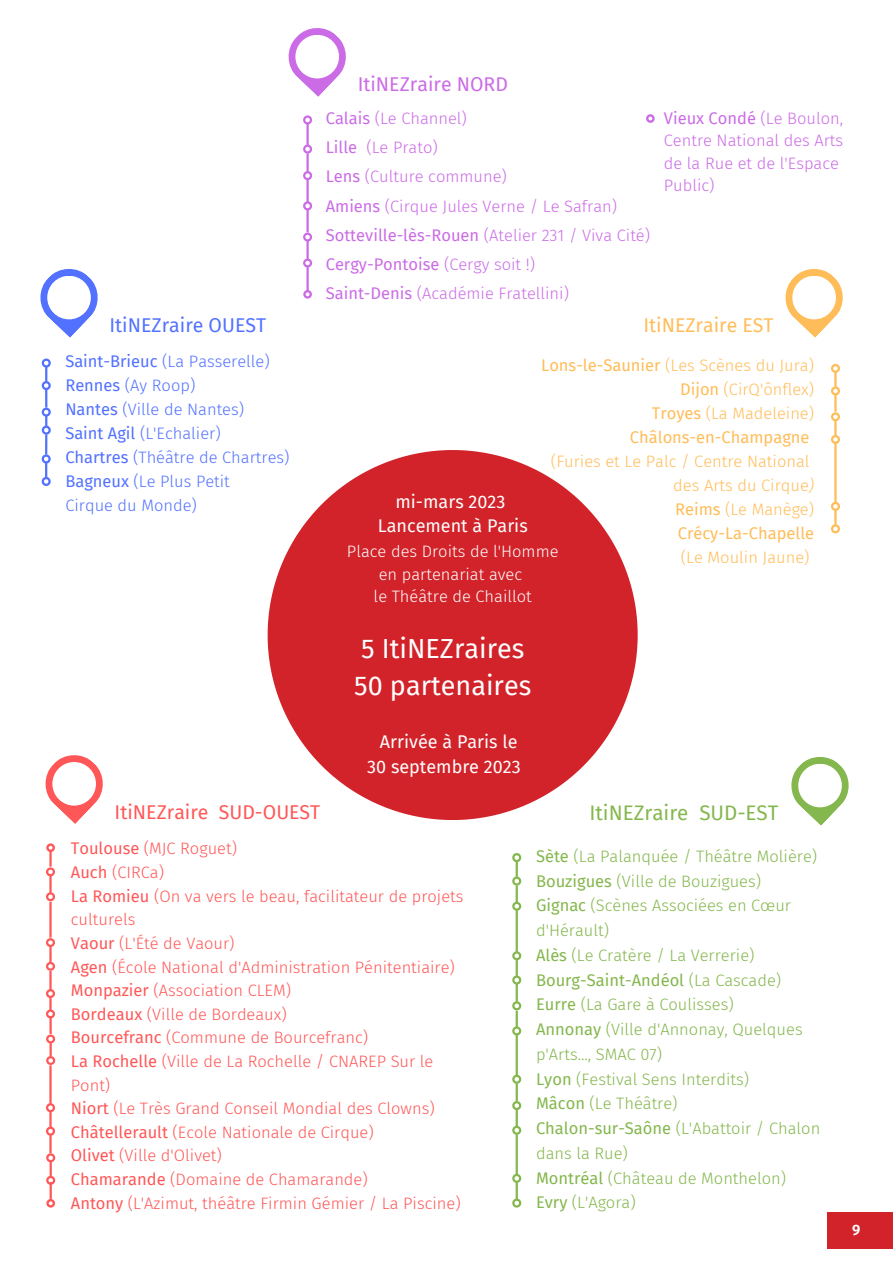
<style>
.page{position:relative;width:893px;height:1264px;background:#fff}
.page>*{position:absolute;margin:0;border:0;box-sizing:border-box;transform-origin:0 0}
.t1{font:27px/37px "Fira Sans";color:#fff}
.t2{font:20.55px "Fira Sans";color:#84b74d}
.t3{font:19.5px "Fira Sans";color:#ff5757}
.t4{font:19.5px "Fira Sans";color:#5271ff}
.t5{font:19.5px "Fira Sans";color:#cb6ce6}
.t6{font:19.5px "Fira Sans";color:#ffbd59}
.t7{font:18px/24.8px "Fira Sans";color:#fff;text-align:center}
.t8{font:300 16.5px/23.5px "Fira Sans";color:#ff5757}
.t9{font:300 16.5px/24.8px "Fira Sans";color:#84b74d}
.t10{font:300 16.5px/29.2px "Fira Sans";color:#cb6ce6}
.t11{font:300 16.5px/24px "Fira Sans";color:#5271ff}
.t12{font:300 16.5px/24px "Fira Sans";color:#ffbd59}
.t13{font:16.5px/24px "Fira Sans";color:#ffbd59;text-align:right}
.t14{font:300 16.5px/22.5px "Fira Sans";color:#fff;text-align:center}
.t15{font:600 15px "Fira Sans";color:#fff}
.s1{font-weight:400}
.s2{font-weight:300}
.s3{font-style:italic}
</style>
<div class="page">
<svg style="left:288px;top:28px;width:58px;height:69px"></svg>
<div style="left:295px;top:35px;width:44px;height:43px;background:#fff;border-radius:50%"></div>
<svg style="left:40px;top:269px;width:58px;height:69px"></svg>
<div style="left:47px;top:276px;width:44px;height:43px;background:#fff;border-radius:50%"></div>
<svg style="left:45px;top:755px;width:58px;height:69px"></svg>
<div style="left:52px;top:762px;width:44px;height:43px;background:#fff;border-radius:50%"></div>
<svg style="left:791px;top:757px;width:58px;height:69px"></svg>
<div style="left:798px;top:763px;width:43px;height:44px;background:#fff;border-radius:50%"></div>
<svg style="left:785px;top:269px;width:58px;height:69px"></svg>
<div style="left:792px;top:276px;width:43px;height:43px;background:#fff;border-radius:50%"></div>
<svg style="left:41px;top:358px;width:10px;height:78px"></svg>
<hr style="left:45px;top:434px;width:2px;height:20px;background:#5271ff">
<svg style="left:41px;top:453px;width:10px;height:33px"></svg>
<svg style="left:267px;top:450px;width:370px;height:370px;fill:#d2232a"></svg>
<hr style="left:834px;top:442px;width:2px;height:60px;background:#ffbd59">
<svg style="left:831px;top:500px;width:9px;height:34px"></svg>
<svg style="left:831px;top:363px;width:9px;height:82px"></svg>
<div style="left:826px;top:1211px;width:66px;height:37px;background:#d2232a"></div>
<hr style="left:515px;top:861px;width:3px;height:16px;background:#84b74d">
<svg style="left:512px;top:874px;width:10px;height:12px"></svg>
<svg style="left:512px;top:853px;width:10px;height:11px"></svg>
<hr style="left:515px;top:910px;width:3px;height:41px;background:#84b74d">
<svg style="left:512px;top:949px;width:10px;height:11px"></svg>
<svg style="left:512px;top:902px;width:10px;height:10px"></svg>
<hr style="left:515px;top:885px;width:3px;height:17px;background:#84b74d">
<hr style="left:515px;top:984px;width:3px;height:17px;background:#84b74d">
<svg style="left:512px;top:999px;width:10px;height:12px"></svg>
<svg style="left:512px;top:975px;width:10px;height:11px"></svg>
<hr style="left:515px;top:1034px;width:3px;height:41px;background:#84b74d">
<svg style="left:512px;top:1072px;width:10px;height:12px"></svg>
<svg style="left:512px;top:1026px;width:10px;height:11px"></svg>
<hr style="left:515px;top:1010px;width:3px;height:17px;background:#84b74d">
<hr style="left:515px;top:1109px;width:3px;height:17px;background:#84b74d">
<svg style="left:512px;top:1123px;width:10px;height:12px"></svg>
<svg style="left:512px;top:1101px;width:10px;height:10px"></svg>
<hr style="left:515px;top:1083px;width:3px;height:18px;background:#84b74d">
<hr style="left:515px;top:957px;width:3px;height:18px;background:#84b74d">
<hr style="left:515px;top:1182px;width:3px;height:17px;background:#84b74d">
<svg style="left:512px;top:1196px;width:10px;height:12px"></svg>
<svg style="left:512px;top:1173px;width:10px;height:11px"></svg>
<hr style="left:515px;top:1134px;width:3px;height:39px;background:#84b74d">
<hr style="left:306px;top:124px;width:3px;height:21px;background:#cb6ce6">
<svg style="left:303px;top:143px;width:10px;height:11px"></svg>
<svg style="left:303px;top:115px;width:10px;height:11px"></svg>
<hr style="left:306px;top:180px;width:3px;height:22px;background:#cb6ce6">
<svg style="left:303px;top:199px;width:10px;height:12px"></svg>
<svg style="left:303px;top:171px;width:10px;height:11px"></svg>
<hr style="left:306px;top:241px;width:3px;height:18px;background:#cb6ce6">
<svg style="left:303px;top:257px;width:10px;height:11px"></svg>
<svg style="left:303px;top:232px;width:10px;height:11px"></svg>
<hr style="left:306px;top:154px;width:3px;height:18px;background:#cb6ce6">
<hr style="left:306px;top:209px;width:3px;height:23px;background:#cb6ce6">
<hr style="left:306px;top:267px;width:3px;height:25px;background:#cb6ce6">
<svg style="left:303px;top:290px;width:9px;height:8px"></svg>
<hr style="left:49px;top:875px;width:3px;height:17px;background:#ff5757">
<svg style="left:46px;top:890px;width:9px;height:11px"></svg>
<svg style="left:46px;top:866px;width:9px;height:12px"></svg>
<hr style="left:49px;top:946px;width:3px;height:16px;background:#ff5757">
<svg style="left:46px;top:960px;width:9px;height:11px"></svg>
<svg style="left:46px;top:937px;width:9px;height:11px"></svg>
<hr style="left:49px;top:901px;width:3px;height:36px;background:#ff5757">
<svg style="left:46px;top:989px;width:9px;height:29px"></svg>
<hr style="left:49px;top:1042px;width:3px;height:14px;background:#ff5757">
<svg style="left:46px;top:1054px;width:10px;height:11px"></svg>
<svg style="left:46px;top:1034px;width:10px;height:11px"></svg>
<hr style="left:49px;top:1016px;width:3px;height:18px;background:#ff5757">
<hr style="left:49px;top:1111px;width:3px;height:16px;background:#ff5757">
<svg style="left:46px;top:1124px;width:9px;height:12px"></svg>
<svg style="left:46px;top:1103px;width:9px;height:10px"></svg>
<hr style="left:49px;top:1135px;width:3px;height:18px;background:#ff5757">
<svg style="left:46px;top:1151px;width:10px;height:56px"></svg>
<hr style="left:49px;top:1065px;width:3px;height:38px;background:#ff5757">
<hr style="left:49px;top:971px;width:3px;height:19px;background:#ff5757">
<svg style="left:46px;top:843px;width:9px;height:9px"></svg>
<hr style="left:49px;top:851px;width:3px;height:15px;background:#ff5757">
<svg style="left:646px;top:114px;width:8px;height:9px"></svg>
<p class="t4" style="left:109px;top:314px;width:158px">ItiNEZraire OUEST</p>
<p class="t11" style="left:65px;top:350px;width:226px"><span class="s1">Saint-Brieuc</span> (La Passerelle)<br><span class="s1">Rennes</span> (Ay Roop)<br><span class="s1">Nantes</span> (Ville de Nantes)<br><span class="s1">Saint Agil</span> (L'Echalier)<br><span class="s1">Chartres</span> (Théâtre de Chartres)<br><span class="s1">Bagneux</span> (Le Plus Petit<br>Cirque du Monde)</p>
<p class="t5" style="left:357px;top:73px;width:152px">ItiNEZraire NORD</p>
<p class="t10" style="left:326px;top:104px;width:326px"><span class="s1">Calais</span> (Le Channel)<br><span class="s1">Lille</span> (Le Prato)<br><span class="s1">Lens</span> (Culture commune)<br><span class="s1">Amiens</span> (Cirque Jules Verne / Le Safran)<br><span class="s1">Sotteville-lès-Rouen</span> (Atelier 231 / Viva Cité)<br><span class="s1">Cergy-Pontoise</span> (Cergy soit !)<br><span class="s1">Saint-Denis</span> (Académie Fratellini)</p>
<p class="t10" style="left:663px;top:107px;width:181px;line-height:22.5px"><span class="s1">Vieux Condé</span> (Le Boulon,<br>Centre National des Arts de la Rue et de l'Espace<br>Public)</p>
<p class="t6" style="left:643px;top:314px;width:132px">ItiNEZraire EST</p>
<p class="t13" style="left:541px;top:354px;width:274px">Lons-le-Saunier <span class="s2">(Les Scènes du Jura)<br></span>Dijon <span class="s2">(CirQ'ônflex)<br></span>Troyes <span class="s2">(La Madeleine)<br></span>Châlons-en-Champagne</p>
<p class="t12" style="left:673px;top:449px;width:142px;text-indent:-122px">(Furies et Le Palc / Centre National des Arts du Cirque<span class="s3">)<br></span><span class="s1">Reims</span> (Le Manège)<br><span class="s1">Crécy-La-Chapelle</span></p>
<p class="t12" style="left:681px;top:545px;width:130px">(Le Moulin Jaune)</p>
<p class="t7" style="left:378px;top:489px;width:151px">mi-mars 2023<br>Lancement à Paris</p>
<p class="t14" style="left:347px;top:540px;width:213px">Place des Droits de l'Homme en partenariat avec<br>le Théâtre de Chaillot</p>
<h1 class="t1" style="left:354px;top:630px;width:178px">5 ItiNEZraires<br>50 partenaires</h1>
<p class="t7" style="left:367px;top:729px;width:155px">Arrivée à Paris le<br>30 septembre 2023</p>
<p class="t3" style="left:115px;top:801px;width:207px">ItiNEZraire SUD-OUEST</p>
<p class="t2" style="left:589px;top:801px;width:190px">ItiNEZraire SUD-EST</p>
<p class="t8" style="left:71px;top:837px;width:394px"><span class="s1">Toulouse</span> (MJC Roguet)<br><span class="s1">Auch</span> (CIRCa)<br><span class="s1">La Romieu</span> (On va vers le beau, facilitateur de projets culturels<br><span class="s1">Vaour</span> (L'Été de Vaour)<br><span class="s1">Agen</span> (École National d'Administration Pénitentiaire)<br><span class="s1">Monpazier</span> (Association CLEM)<br><span class="s1">Bordeaux</span> (Ville de Bordeaux)<br><span class="s1">Bourcefranc</span> (Commune de Bourcefranc)<br><span class="s1">La Rochelle</span> (Ville de La Rochelle / CNAREP Sur le Pont)<br><span class="s1">Niort</span> (Le Très Grand Conseil Mondial des Clowns)<br><span class="s1">Châtellerault</span> (Ecole Nationale de Cirque)<br><span class="s1">Olivet</span> (Ville d'Olivet)<br><span class="s1">Chamarande</span> (Domaine de Chamarande)<br><span class="s1">Antony</span> (L'Azimut, théâtre Firmin Gémier / La Piscine)</p>
<p class="t9" style="left:536px;top:844px;width:286px"><span class="s1">Sète</span> (La Palanquée / Théâtre Molière)<br><span class="s1">Bouzigues</span> (Ville de Bouzigues)<br><span class="s1">Gignac</span> (Scènes Associées en Cœur d'Hérault)<br><span class="s1">Alès</span> (Le Cratère / La Verrerie)<br><span class="s1">Bourg-Saint-Andéol</span> (La Cascade)<br><span class="s1">Eurre</span> (La Gare à Coulisses)<br><span class="s1">Annonay</span> (Ville d'Annonay, Quelques p'Arts..., SMAC 07)<br><span class="s1">Lyon</span> (Festival Sens Interdits)<br><span class="s1">Mâcon</span> (Le Théâtre)<br><span class="s1">Chalon-sur-Saône</span> (L'Abattoir / Chalon dans la Rue)<br><span class="s1">Montréal</span> (Château de Monthelon)<br><span class="s1">Evry</span> (L'Agora)</p>
<p class="t15" style="left:852px;top:1220px;width:10px">9</p>
</div>
